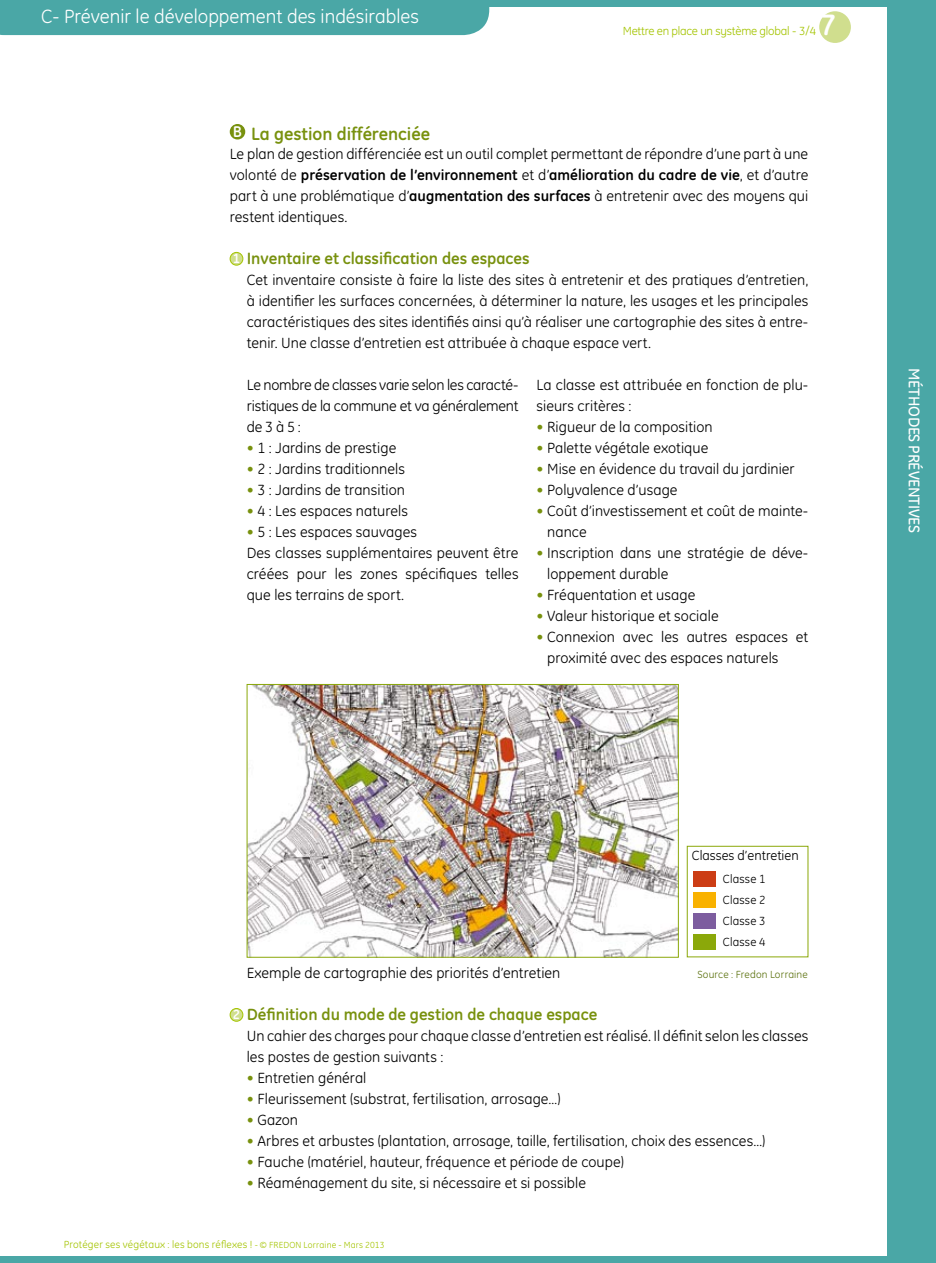
<style>
.page{position:relative;width:936px;height:1263px;background:#fff}
.page>*{position:absolute;margin:0;border:0;box-sizing:border-box;transform-origin:0 0}
.t1{font:700 30px "GE Inspira";color:#fff}
.t2{font:19.5px "GE Inspira";color:#fff}
.t3{font:700 18px "GE Inspira";color:#78910e}
.t4{font:700 16.5px "GE Inspira";color:#78910e}
.t5{font:500 15.75px "GE Inspira";letter-spacing:-.02em;color:#fff}
.t6{font:15px/21px "GE Inspira";letter-spacing:.005em;color:#000}
.t7{font:13.5px "GE Inspira";color:#000}
.t8{font:12px "GE Inspira";letter-spacing:-.02em;color:#a4c400}
.t9{font:12px/21px "GE Inspira";letter-spacing:.015em;color:#000;text-align:justify}
.t10{font:10.5px "GE Inspira";letter-spacing:.02em;color:#a4c400}
.t11{font:10.5px "GE Inspira";letter-spacing:.015em;color:#5c720f}
.s1{font-size:15.9px;color:#fff}
.s2{font-weight:700}
.s3{font-size:13.5px;color:#fff}
.s4{color:#78910e}
.s5{font-size:9px}
</style>
<div class="page">
<div style="left:887px;top:0;width:48px;height:1263px;background:#4aa7a6"></div>
<div style="left:0;top:0;width:893px;height:6px;background:#4aa7a6"></div>
<div style="left:0;top:6px;width:489px;height:29px;background:#4aa7a6"></div>
<div style="left:0;top:1256px;width:935px;height:7px;background:#4aa7a6"></div>
<div style="left:230px;top:124px;width:15px;height:16px;background:#78910e;border-radius:50%"></div>
<div style="left:230px;top:252px;width:13px;height:13px;background:#d0de8e;border-radius:50%"></div>
<div style="left:230px;top:252px;width:13px;height:14px;border:1px solid #a4c400;border-radius:50%"></div>
<div style="left:230px;top:1008px;width:13px;height:13px;background:#d0de8e;border-radius:50%"></div>
<div style="left:230px;top:1008px;width:13px;height:14px;border:1px solid #a4c400;border-radius:50%"></div>
<div style="left:819px;top:11px;width:31px;height:32px;background:#d0de8e;border-radius:50%"></div>
<img style="left:249px;top:686px;width:427px;height:270px">
<div style="left:247px;top:684px;width:431px;height:274px;border:1px solid #8ba80a"></div>
<div style="left:686px;top:846px;width:122px;height:111px;border:1px solid #8ba80a"></div>
<div style="left:693px;top:893px;width:22px;height:15px;background:#f9b200"></div>
<div style="left:693px;top:872px;width:22px;height:15px;background:#cc3d15"></div>
<div style="left:693px;top:914px;width:22px;height:15px;background:#7d5d9f"></div>
<div style="left:693px;top:935px;width:22px;height:15px;background:#8ba80a"></div>
<h2 class="t2" style="left:41px;top:6px;width:379px">C- Prévenir le développement des indésirables</h2>
<p class="t8" style="left:622px;top:24px;width:195px">Mettre en place un système global - 3/4</p>
<h1 class="t1" style="left:820px;top:5px;width:17px">7</h1>
<p class="t3" style="left:233px;top:122px;width:199px"><span class="s1">B</span> La gestion différenciée</p>
<p class="t6" style="left:230px;top:143px;width:580px;text-align:justify">Le plan de gestion différenciée est un outil complet permettant de répondre d’une part à une volonté de <span class="s2">préservation de l’environnement</span> et d’<span class="s2">amélioration du cadre de vie</span>, et d’autre part à une problématique d’<span class="s2">augmentation des surfaces</span> à entretenir avec des moyens qui restent identiques.</p>
<p class="t4" style="left:233px;top:248px;width:298px"><span class="s3">1</span> Inventaire et classification des espaces</p>
<p class="t6" style="left:247px;top:269px;width:563px;text-align:justify">Cet inventaire consiste à faire la liste des sites à entretenir et des pratiques d’entretien, à identifier les surfaces concernées, à déterminer la nature, les usages et les principales caractéristiques des sites identifiés ainsi qu’à réaliser une cartographie des sites à entre&shy;tenir. Une classe d’entretien est attribuée à chaque espace vert.</p>
<p class="t6" style="left:247px;top:374px;width:273px;text-align:justify">Le nombre de classes varie selon les caracté&shy;ristiques de la commune et va généralement de 3 à 5 :</p>
<p class="t6" style="left:247px;top:437px;width:151px"><span class="s4">•</span> 1 : Jardins de prestige</p>
<p class="t6" style="left:247px;top:458px;width:160px"><span class="s4">•</span> 2 : Jardins traditionnels</p>
<p class="t6" style="left:247px;top:479px;width:160px"><span class="s4">•</span> 3 : Jardins de transition</p>
<p class="t6" style="left:247px;top:500px;width:163px"><span class="s4">•</span> 4 : Les espaces naturels</p>
<p class="t6" style="left:247px;top:521px;width:273px"><span class="s4">•</span> 5 : Les espaces sauvages<br>Des classes supplémentaires peuvent être créées pour les zones spécifiques telles que les terrains de sport.</p>
<p class="t6" style="left:536px;top:374px;width:273px">La classe est attribuée en fonction de plu&shy;sieurs critères :</p>
<p class="t6" style="left:536px;top:416px;width:178px"><span class="s4">•</span> Rigueur de la composition</p>
<p class="t6" style="left:536px;top:437px;width:173px"><span class="s4">•</span> Palette végétale exotique</p>
<p class="t6" style="left:536px;top:458px;width:259px"><span class="s4">•</span> Mise en évidence du travail du jardinier</p>
<p class="t6" style="left:536px;top:479px;width:142px"><span class="s4">•</span> Polyvalence d’usage</p>
<p class="t6" style="left:547px;top:500px;width:262px;text-indent:-11px"><span class="s4">•</span> Coût d’investissement et coût de mainte&shy;nance</p>
<p class="t6" style="left:547px;top:542px;width:262px;text-indent:-11px"><span class="s4">•</span> Inscription dans une stratégie de déve&shy;loppement durable</p>
<p class="t6" style="left:536px;top:584px;width:160px"><span class="s4">•</span> Fréquentation et usage</p>
<p class="t6" style="left:536px;top:605px;width:183px"><span class="s4">•</span> Valeur historique et sociale</p>
<p class="t6" style="left:547px;top:626px;width:263px;text-indent:-11px"><span class="s4">•</span> Connexion avec les autres espaces et proximité avec des espaces naturels</p>
<p class="t7" style="left:691px;top:847px;width:108px">Classes d’entretien</p>
<p class="t9" style="left:723px;top:868px;width:44px">Classe 1<br>Classe 2<br>Classe 3<br>Classe 4</p>
<p class="t6" style="left:247px;top:962px;width:315px">Exemple de cartographie des priorités d’entretien</p>
<p class="t11" style="left:697px;top:968px;width:112px">Source : Fredon Lorraine</p>
<p class="t4" style="left:233px;top:1004px;width:366px"><span class="s3">2</span> Définition du mode de gestion de chaque espace</p>
<p class="t6" style="left:247px;top:1025px;width:563px">Un cahier des charges pour chaque classe d’entretien est réalisé. Il définit selon les classes les postes de gestion suivants :</p>
<p class="t6" style="left:247px;top:1067px;width:121px"><span class="s4">•</span> Entretien général</p>
<p class="t6" style="left:247px;top:1088px;width:315px"><span class="s4">•</span> Fleurissement (substrat, fertilisation, arrosage…)</p>
<p class="t6" style="left:247px;top:1109px;width:53px"><span class="s4">•</span> Gazon</p>
<p class="t6" style="left:247px;top:1130px;width:520px"><span class="s4">•</span> Arbres et arbustes (plantation, arrosage, taille, fertilisation, choix des essences…)</p>
<p class="t6" style="left:247px;top:1151px;width:378px"><span class="s4">•</span> Fauche (matériel, hauteur, fréquence et période de coupe)</p>
<p class="t6" style="left:247px;top:1172px;width:341px"><span class="s4">•</span> Réaménagement du site, si nécessaire et si possible</p>
<p class="t10" style="left:64px;top:1238px;width:322px">Protéger ses végétaux : les bons réflexes ! <span class="s5">- © FREDON Lorraine - Mars 2013</span></p>
<p class="t5" style="left:923px;top:368px;width:166px;rotate:90deg">MÉTHODES PRÉVENTIVES</p>
</div>
